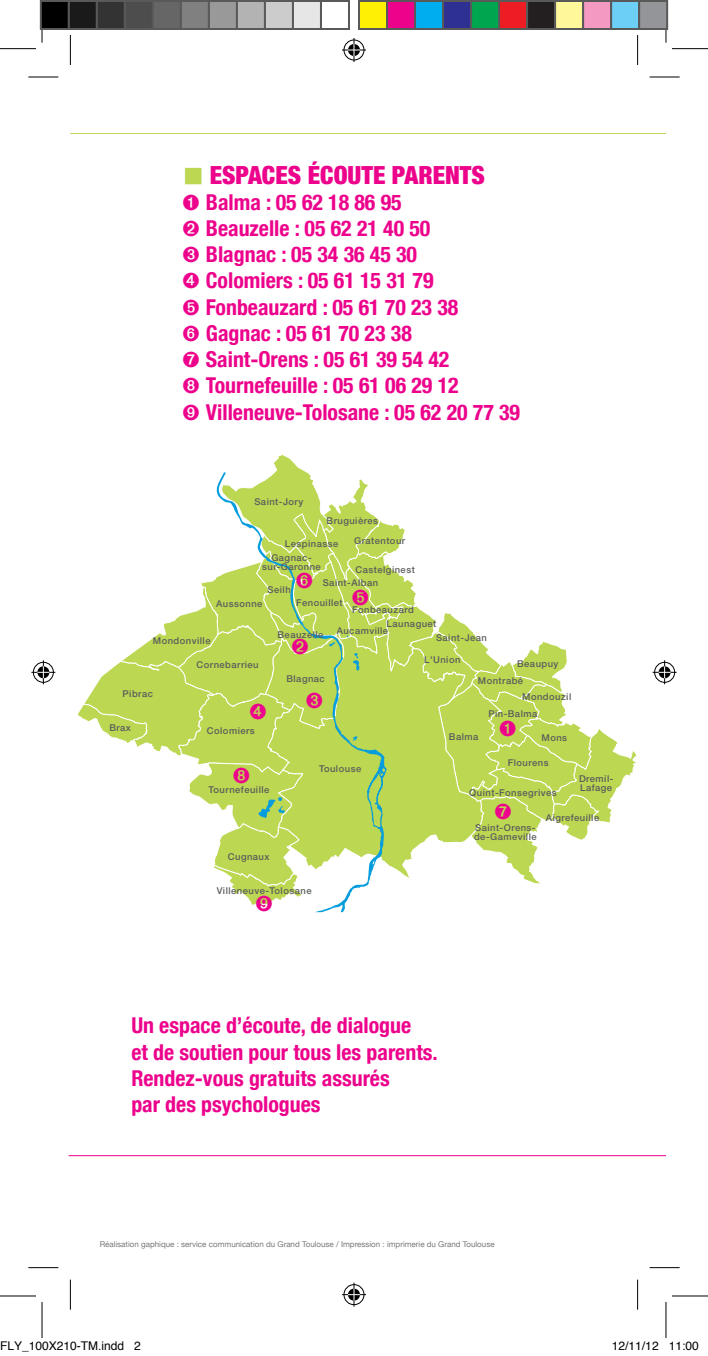
<style>
.page{position:relative;width:708px;height:1356px;background:#fff}
.page>*{position:absolute;margin:0;border:0;box-sizing:border-box;transform-origin:0 0}
.t1{font:900 condensed 25px "Helvetica Neue";color:#ed028c}
.t2{font:700 condensed 21.8px/26.2px "Helvetica Neue";color:#ed028c}
.t3{font:12px "Helvetica";color:#000}
.t4{font:500 9.4px/9.2px "Helvetica Neue LT Std";letter-spacing:.05em;color:#595d5c}
.t5{font:8px "Helvetica Neue";color:#76787b}
</style>
<div class="page">
<hr style="left:69px;top:1155px;width:597px;height:1px;background:#ed028c">
<hr style="left:70px;top:133px;width:596px;height:1px;background:#bcd752">
<hr style="left:28px;top:77px;width:30px;height:1px;background:#000">
<hr style="left:649px;top:77px;width:30px;height:1px;background:#000">
<hr style="left:28px;top:1267px;width:30px;height:1px;background:#000">
<hr style="left:649px;top:1267px;width:30px;height:1px;background:#000">
<hr style="left:70px;top:35px;width:1px;height:30px;background:#000">
<hr style="left:70px;top:1280px;width:1px;height:30px;background:#000">
<hr style="left:637px;top:35px;width:1px;height:30px;background:#000">
<hr style="left:637px;top:1280px;width:1px;height:30px;background:#000">
<hr style="left:0;top:48px;width:36px;height:1px;background:#000">
<hr style="left:672px;top:48px;width:36px;height:1px;background:#000">
<hr style="left:0;top:1296px;width:36px;height:1px;background:#000">
<hr style="left:672px;top:1296px;width:36px;height:1px;background:#000">
<hr style="left:42px;top:7px;width:1px;height:36px;background:#000">
<hr style="left:42px;top:1302px;width:1px;height:36px;background:#000">
<hr style="left:665px;top:7px;width:1px;height:36px;background:#000">
<hr style="left:665px;top:1302px;width:1px;height:36px;background:#000">
<svg style="left:342px;top:38px;width:24px;height:24px"></svg>
<svg style="left:342px;top:1283px;width:24px;height:24px"></svg>
<svg style="left:31px;top:660px;width:24px;height:24px"></svg>
<svg style="left:652px;top:660px;width:24px;height:24px"></svg>
<div style="left:41px;top:1px;width:28px;height:28px;background:#000"></div>
<div style="left:40px;top:0;width:30px;height:30px;border:2px solid #595959"></div>
<div style="left:69px;top:1px;width:28px;height:28px;background:#1a1a1a"></div>
<div style="left:68px;top:0;width:30px;height:30px;border:2px solid #595959"></div>
<div style="left:97px;top:1px;width:28px;height:28px;background:#333"></div>
<div style="left:96px;top:0;width:30px;height:30px;border:2px solid #595959"></div>
<div style="left:125px;top:1px;width:28px;height:28px;background:#4d4d4d"></div>
<div style="left:124px;top:0;width:30px;height:30px;border:2px solid #595959"></div>
<div style="left:153px;top:1px;width:28px;height:28px;background:#666"></div>
<div style="left:152px;top:0;width:30px;height:30px;border:2px solid #595959"></div>
<div style="left:181px;top:1px;width:28px;height:28px;background:#808080"></div>
<div style="left:180px;top:0;width:30px;height:30px;border:2px solid #595959"></div>
<div style="left:209px;top:1px;width:28px;height:28px;background:#999"></div>
<div style="left:208px;top:0;width:30px;height:30px;border:2px solid #595959"></div>
<div style="left:237px;top:1px;width:28px;height:28px;background:#b3b3b3"></div>
<div style="left:236px;top:0;width:30px;height:30px;border:2px solid #595959"></div>
<div style="left:265px;top:1px;width:28px;height:28px;background:#ccc"></div>
<div style="left:264px;top:0;width:30px;height:30px;border:2px solid #595959"></div>
<div style="left:293px;top:1px;width:28px;height:28px;background:#e6e6e6"></div>
<div style="left:292px;top:0;width:30px;height:30px;border:2px solid #595959"></div>
<div style="left:320px;top:0;width:30px;height:30px;border:2px solid #595959"></div>
<div style="left:359px;top:1px;width:28px;height:28px;background:#fff101"></div>
<div style="left:358px;top:0;width:30px;height:30px;border:2px solid #595959"></div>
<div style="left:387px;top:1px;width:28px;height:28px;background:#ed028c"></div>
<div style="left:386px;top:0;width:30px;height:30px;border:2px solid #595959"></div>
<div style="left:415px;top:1px;width:28px;height:28px;background:#00aeef"></div>
<div style="left:414px;top:0;width:30px;height:30px;border:2px solid #595959"></div>
<div style="left:443px;top:1px;width:28px;height:28px;background:#2e3092"></div>
<div style="left:442px;top:0;width:30px;height:30px;border:2px solid #595959"></div>
<div style="left:471px;top:1px;width:28px;height:28px;background:#00a54f"></div>
<div style="left:470px;top:0;width:30px;height:30px;border:2px solid #595959"></div>
<div style="left:499px;top:1px;width:28px;height:28px;background:#ee1d23"></div>
<div style="left:498px;top:0;width:30px;height:30px;border:2px solid #595959"></div>
<div style="left:527px;top:1px;width:28px;height:28px;background:#231f20"></div>
<div style="left:526px;top:0;width:30px;height:30px;border:2px solid #595959"></div>
<div style="left:555px;top:1px;width:28px;height:28px;background:#fff79a"></div>
<div style="left:554px;top:0;width:30px;height:30px;border:2px solid #595959"></div>
<div style="left:583px;top:1px;width:28px;height:28px;background:#f499c2"></div>
<div style="left:582px;top:0;width:30px;height:30px;border:2px solid #595959"></div>
<div style="left:611px;top:1px;width:28px;height:28px;background:#6bcff6"></div>
<div style="left:610px;top:0;width:30px;height:30px;border:2px solid #595959"></div>
<div style="left:639px;top:1px;width:28px;height:28px;background:#939598"></div>
<div style="left:638px;top:0;width:30px;height:30px;border:2px solid #595959"></div>
<svg style="left:78px;top:455px;width:559px;height:458px"></svg>
<h1 class="t1" style="left:210px;top:159px;width:277px">ESPACES ÉCOUTE PARENTS</h1>
<h2 class="t2" style="left:183px;top:189px;width:339px">➊ Balma : 05 62 18 86 95<br>➋ Beauzelle : 05 62 21 40 50<br>➌ Blagnac : 05 34 36 45 30<br>➍ Colomiers : 05 61 15 31 79<br>➎ Fonbeauzard : 05 61 70 23 38<br>➏ Gagnac : 05 61 70 23 38<br>➐ Saint-Orens : 05 61 39 54 42<br>➑ Tournefeuille : 05 61 06 29 12<br>➒ Villeneuve-Tolosane : 05 62 20 77 39</h2>
<p class="t4" style="left:254px;top:497px;width:50px">Saint-Jory</p>
<p class="t4" style="left:326px;top:516px;width:53px">Bruguières</p>
<p class="t4" style="left:285px;top:539px;width:55px">Lespinasse</p>
<p class="t4" style="left:354px;top:536px;width:53px">Gratentour</p>
<p class="t4" style="left:262px;top:553px;width:60px;text-align:center">Gagnac&shy;sur-Garonne</p>
<p class="t4" style="left:355px;top:564px;width:61px">Castelginest</p>
<p class="t4" style="left:267px;top:585px;width:25px">Seilh</p>
<p class="t4" style="left:323px;top:578px;width:57px">Saint-Alban</p>
<p class="t4" style="left:216px;top:599px;width:48px">Aussonne</p>
<p class="t4" style="left:153px;top:636px;width:59px">Mondonville</p>
<p class="t4" style="left:123px;top:689px;width:32px">Pibrac</p>
<p class="t4" style="left:196px;top:660px;width:64px">Cornebarrieu</p>
<p class="t4" style="left:109px;top:723px;width:23px">Brax</p>
<p class="t4" style="left:207px;top:726px;width:49px">Colomiers</p>
<p class="t4" style="left:208px;top:785px;width:62px">Tournefeuille</p>
<p class="t4" style="left:228px;top:852px;width:43px">Cugnaux</p>
<p class="t4" style="left:296px;top:598px;width:48px">Fenouillet</p>
<p class="t4" style="left:277px;top:629px;width:47px">Beauzelle</p>
<p class="t4" style="left:352px;top:605px;width:63px">Fonbeauzard</p>
<p class="t4" style="left:386px;top:619px;width:51px">Launaguet</p>
<p class="t4" style="left:336px;top:626px;width:53px">Aucamville</p>
<p class="t4" style="left:436px;top:633px;width:52px">Saint-Jean</p>
<p class="t4" style="left:478px;top:676px;width:47px">Montrabé</p>
<p class="t4" style="left:424px;top:655px;width:38px">L'Union</p>
<p class="t4" style="left:517px;top:659px;width:43px">Beaupuy</p>
<p class="t4" style="left:522px;top:692px;width:51px">Mondouzil</p>
<p class="t4" style="left:541px;top:733px;width:27px">Mons</p>
<p class="t4" style="left:508px;top:757px;width:42px">Flourens</p>
<p class="t4" style="left:286px;top:674px;width:40px">Blagnac</p>
<p class="t4" style="left:488px;top:709px;width:50px">Pin-Balma</p>
<p class="t4" style="left:449px;top:732px;width:31px">Balma</p>
<p class="t4" style="left:319px;top:764px;width:44px">Toulouse</p>
<p class="t4" style="left:579px;top:774px;width:36px">Dremil-<br>Lafage</p>
<p class="t4" style="left:546px;top:813px;width:55px">Aigrefeuille</p>
<p class="t4" style="left:469px;top:788px;width:89px">Quint-Fonsegrives</p>
<p class="t4" style="left:474px;top:823px;width:64px">Saint-Orens&shy;de-Gameville</p>
<p class="t4" style="left:217px;top:886px;width:96px">Villeneuve-Tolosane</p>
<h2 class="t2" style="left:131px;top:1012px;width:308px">Un espace d’écoute, de dialogue<br>et de soutien pour tous les parents.<br>Rendez-vous gratuits assurés<br>par des psychologues</h2>
<p class="t5" style="left:100px;top:1239px;width:396px">Réalisation gaphique : service communication du Grand Toulouse / Impression : imprimerie du Grand Toulouse</p>
<p class="t3" style="left:0;top:1336px;width:142px">FLY_100X210-TM.indd 2</p>
<p class="t3" style="left:612px;top:1336px;width:88px">12/11/12 11:00</p>
</div>
